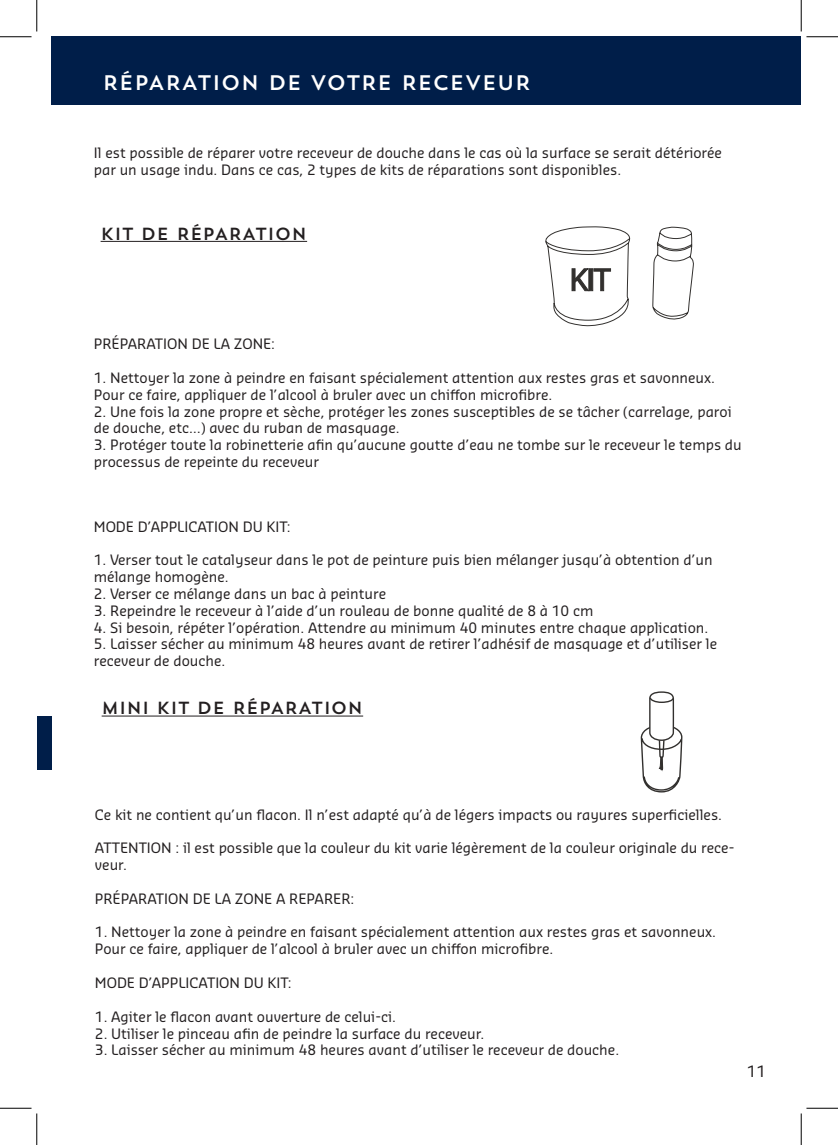
<style>
.page{position:relative;width:838px;height:1145px;background:#fff}
.page>*{position:absolute;margin:0;border:0;box-sizing:border-box;transform-origin:0 0}
.t1{font:21px "Trend Sans One";color:#fff}
.t2{font:17.5px "Trend Sans One";color:#231f20}
.t3{font:15.22px "Sansa Pro";color:#231f20}
.t4{font:14px/16.8px "Sansa Pro";color:#231f20}
</style>
<div class="page">
<div style="left:37px;top:717px;width:15px;height:53px;background:#001e49"></div>
<div style="left:52px;top:37px;width:749px;height:68px;background:#001e49"></div>
<hr style="left:102px;top:716px;width:261px;height:1px;background:#231f20">
<hr style="left:101px;top:241px;width:206px;height:1px;background:#231f20">
<svg style="left:640px;top:691px;width:43px;height:102px"></svg>
<svg style="left:545px;top:226px;width:149px;height:101px"></svg>
<hr style="left:0;top:36px;width:32px;height:1px;background:#000">
<hr style="left:806px;top:36px;width:31px;height:1px;background:#000">
<hr style="left:0;top:1108px;width:32px;height:1px;background:#000">
<hr style="left:806px;top:1108px;width:31px;height:1px;background:#000">
<hr style="left:36px;top:0;width:1px;height:31px;background:#000">
<hr style="left:36px;top:1113px;width:1px;height:32px;background:#000">
<hr style="left:800px;top:0;width:1px;height:31px;background:#000">
<hr style="left:800px;top:1113px;width:1px;height:32px;background:#000">
<p class="t1" style="left:102px;top:69px;width:430px">RÉPARATION DE VOTRE RECEVEUR</p>
<p class="t4" style="left:94px;top:144px;width:629px">Il est possible de réparer votre receveur de douche dans le cas où la surface se serait détériorée par un usage indu. Dans ce cas, 2 types de kits de réparations sont disponibles.</p>
<p class="t2" style="left:101px;top:222px;width:208px">KIT DE RÉPARATION</p>
<p class="t4" style="left:94px;top:335px;width:183px">PRÉPARATION DE LA ZONE:</p>
<p class="t4" style="left:94px;top:369px;width:622px">1. Nettoyer la zone à peindre en faisant spécialement attention aux restes gras et savonneux.<br>Pour ce faire, appliquer de l’alcool à bruler avec un chiffon microfibre.</p>
<p class="t4" style="left:94px;top:403px;width:639px">2. Une fois la zone propre et sèche, protéger les zones susceptibles de se tâcher (carrelage, paroi de douche, etc…) avec du ruban de masquage.</p>
<p class="t4" style="left:94px;top:436px;width:649px">3. Protéger toute la robinetterie afin qu’aucune goutte d’eau ne tombe sur le receveur le temps du processus de repeinte du receveur</p>
<p class="t4" style="left:94px;top:518px;width:198px">MODE D’APPLICATION DU KIT:</p>
<p class="t4" style="left:94px;top:551px;width:620px">1. Verser tout le catalyseur dans le pot de peinture puis bien mélanger jusqu’à obtention d’un mélange homogène.</p>
<p class="t4" style="left:94px;top:585px;width:294px">2. Verser ce mélange dans un bac à peinture</p>
<p class="t4" style="left:94px;top:602px;width:501px">3. Repeindre le receveur à l’aide d’un rouleau de bonne qualité de 8 à 10 cm</p>
<p class="t4" style="left:94px;top:619px;width:616px">4. Si besoin, répéter l’opération. Attendre au minimum 40 minutes entre chaque application.</p>
<p class="t4" style="left:94px;top:635px;width:624px">5. Laisser sécher au minimum 48 heures avant de retirer l’adhésif de masquage et d’utiliser le receveur de douche.</p>
<p class="t2" style="left:102px;top:697px;width:263px">MINI KIT DE RÉPARATION</p>
<p class="t4" style="left:95px;top:805px;width:628px">Ce kit ne contient qu’un flacon. Il n’est adapté qu’à de légers impacts ou rayures superficielles.</p>
<p class="t4" style="left:95px;top:839px;width:641px">ATTENTION : il est possible que la couleur du kit varie légèrement de la couleur originale du rece&shy;veur.</p>
<p class="t4" style="left:95px;top:889px;width:261px">PRÉPARATION DE LA ZONE A REPARER:</p>
<p class="t4" style="left:95px;top:923px;width:622px">1. Nettoyer la zone à peindre en faisant spécialement attention aux restes gras et savonneux.<br>Pour ce faire, appliquer de l’alcool à bruler avec un chiffon microfibre.</p>
<p class="t4" style="left:95px;top:974px;width:198px">MODE D’APPLICATION DU KIT:</p>
<p class="t4" style="left:95px;top:1008px;width:302px">1. Agiter le flacon avant ouverture de celui-ci.</p>
<p class="t4" style="left:95px;top:1024px;width:391px">2. Utiliser le pinceau afin de peindre la surface du receveur.</p>
<p class="t4" style="left:95px;top:1041px;width:525px">3. Laisser sécher au minimum 48 heures avant d’utiliser le receveur de douche.</p>
<p class="t3" style="left:746px;top:1062px;width:21px">11</p>
</div>
